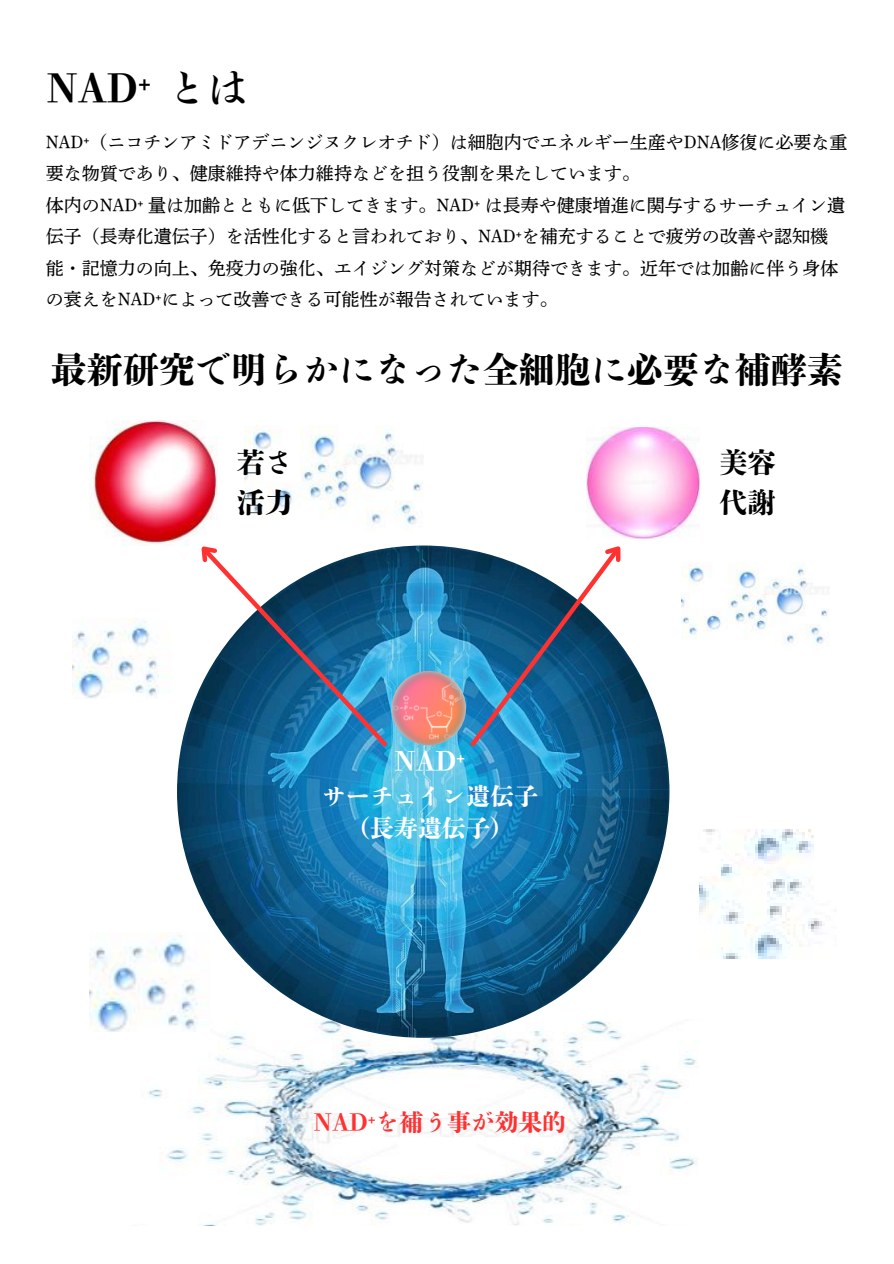
<style>
.page{position:relative;width:894px;height:1264px;background:#fff}
.page>*{position:absolute;margin:0;border:0;box-sizing:border-box;transform-origin:0 0}
.t1{font:800 39.9px "DMT Shuei Shogo Min Std";color:#000}
.t2{font:800 36px "DMT Shuei Shogo Min Std";color:#000}
.t3{font:800 28.2px/39.3px "DMT Shuei Shogo Min Std";color:#000}
.t4{font:800 27px "DMT Shuei Shogo Min Std";color:#fff}
.t5{font:800 24px/32.7px "DMT Shuei Shogo Min Std";color:#fff;text-align:center}
.t6{font:800 23.7px "DMT Shuei Shogo Min Std";color:#ff3131}
.t7{font:18px/31.5px "DMT Shuei Y Min Std M";color:#000}
.s1{font-family:"Noto Sans";font-weight:400}
.s2{font-family:"Noto Sans"}
</style>
<div class="page">
<img style="left:148px;top:1019px;width:549px;height:206px">
<img style="left:177px;top:545px;width:492px;height:492px;border-radius:50%">
<img style="left:391px;top:671px;width:75px;height:74px;border-radius:50%">
<img style="left:72px;top:618px;width:87px;height:80px">
<img style="left:244px;top:426px;width:179px;height:99px">
<img style="left:681px;top:562px;width:148px;height:82px">
<img style="left:89px;top:932px;width:121px;height:99px">
<img style="left:699px;top:830px;width:126px;height:128px">
<img style="left:89px;top:420px;width:129px;height:125px">
<img style="left:586px;top:427px;width:113px;height:111px">
<svg style="left:189px;top:534px;width:203px;height:217px"></svg>
<svg style="left:465px;top:535px;width:168px;height:216px"></svg>
<p class="t1" style="left:46px;top:68px;width:203px">NAD<span class="s1">⁺</span> とは</p>
<p class="t7" style="left:46px;top:126px;width:803px">NAD<span class="s2">⁺</span>（ニコチンアミドアデニンジヌクレオチド）は細胞内でエネルギー生産やDNA修復に必要な重要な物質であり、健康維持や体力維持などを担う役割を果たしています。</p>
<p class="t7" style="left:46px;top:189px;width:800px">体内のNAD<span class="s2">⁺</span> 量は加齢とともに低下してきます。NAD<span class="s2">⁺</span> は長寿や健康増進に関与するサーチュイン遺伝子（長寿化遺伝子）を活性化すると言われており、NAD<span class="s2">⁺</span>を補充することで疲労の改善や認知機能・記憶力の向上、免疫力の強化、エイジング対策などが期待できます。近年では加齢に伴う身体の衰えをNAD<span class="s2">⁺</span>によって改善できる可能性が報告されています。</p>
<h2 class="t2" style="left:51px;top:351px;width:793px">最新研究で明らかになった全細胞に必要な補酵素</h2>
<h3 class="t3" style="left:236px;top:443px;width:58px">若さ活力</h3>
<h3 class="t3" style="left:719px;top:443px;width:58px">美容代謝</h3>
<p class="t4" style="left:394px;top:747px;width:72px">NAD<span class="s1">⁺</span></p>
<p class="t5" style="left:322px;top:779px;width:216px">サーチュイン遺伝子（長寿遺伝子）</p>
<p class="t6" style="left:313px;top:1109px;width:254px">NAD<span class="s1">⁺</span>を補う事が効果的</p>
</div>
